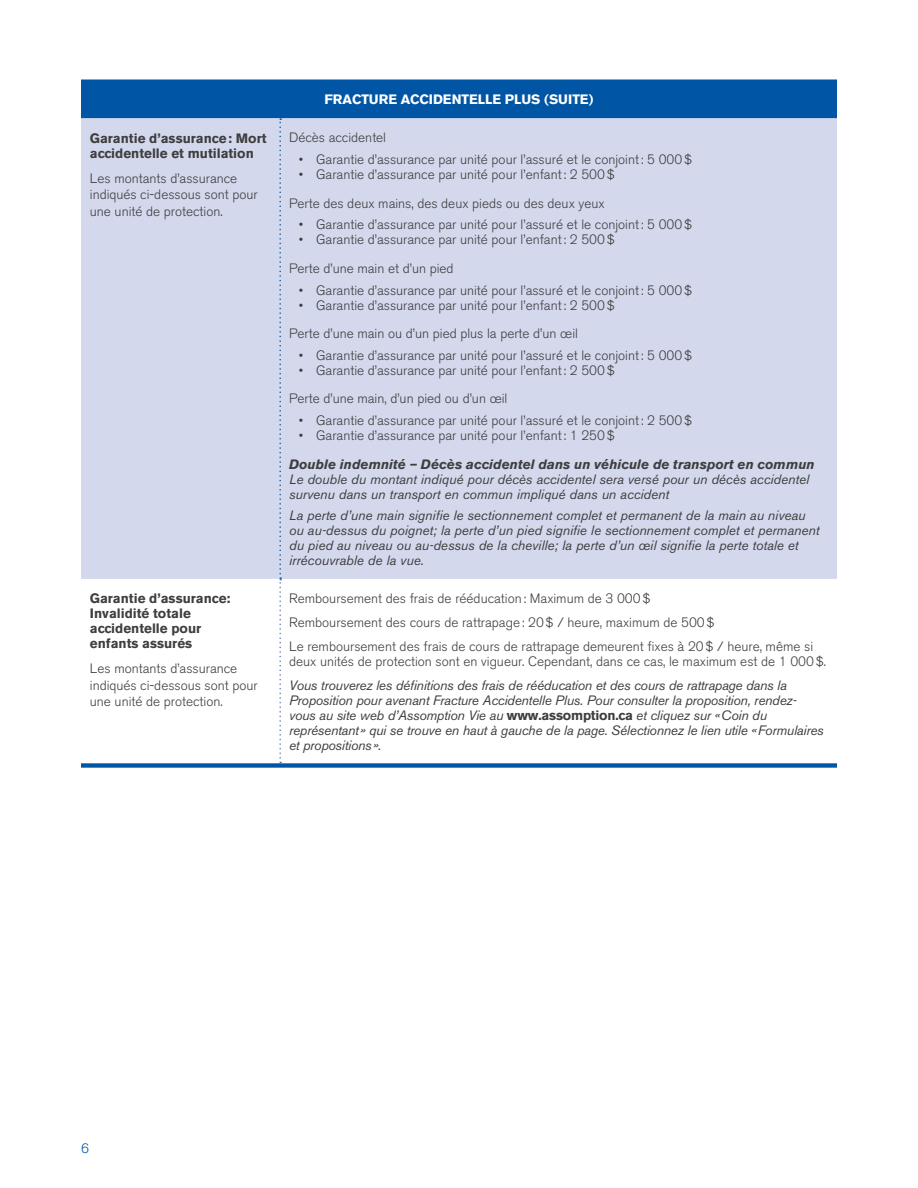
<style>
.page{position:relative;width:918px;height:1188px;background:#fff}
.page>*{position:absolute;margin:0;border:0;box-sizing:border-box;transform-origin:0 0}
.t1{font:300 13.5px/16.5px "Akzidenz Grotesk BE";color:#3e3e3f}
.t2{font:italic 13.5px/15px "Akzidenz Grotesk BE";color:#3e3e3f}
.t3{font:700 13.5px/15px "Akzidenz Grotesk BE";color:#3e3e3f}
.t4{font:italic 700 13.5px "Akzidenz Grotesk BE";color:#3e3e3f}
.t5{font:700 13.5px "Akzidenz Grotesk BE";color:#fff}
.t6{font:300 13.5px "Akzidenz Grotesk BE";color:#0155a5}
.s1{font-weight:700;font-style:normal}
</style>
<div class="page">
<div style="left:81px;top:80px;width:756px;height:688px;background:#0155a5"></div>
<div style="left:81px;top:118px;width:756px;height:461px;background:#d3d8ec"></div>
<svg style="left:81px;top:579px;width:756px;height:184px"></svg>
<svg style="left:279px;top:118px;width:2px;height:645px"></svg>
<p class="t3" style="left:90px;top:130px;width:178px">Garantie d’assurance: Mort accidentelle et mutilation</p>
<p class="t1" style="left:90px;top:170px;width:169px">Les montants d’assurance indiqués ci-dessous sont pour une unité de protection.</p>
<p class="t3" style="left:90px;top:591px;width:142px">Garantie d’assurance:<br>Invalidité totale accidentelle pour enfants assurés</p>
<p class="t1" style="left:90px;top:661px;width:169px">Les montants d’assurance indiqués ci-dessous sont pour une unité de protection.</p>
<p class="t5" style="left:325px;top:91px;width:270px">FRACTURE ACCIDENTELLE PLUS (SUITE)</p>
<p class="t1" style="left:289px;top:130px;width:99px">Décès accidentel</p>
<p class="t1" style="left:299px;top:152px;width:395px">• Garantie d’assurance par unité pour l’assuré et le conjoint: 5 000$</p>
<p class="t1" style="left:289px;top:161px;width:327px;line-height:28.5px;text-indent:10px">• Garantie d’assurance par unité pour l’enfant: 2 500$<br>Perte des deux mains, des deux pieds ou des deux yeux</p>
<p class="t1" style="left:299px;top:217px;width:395px">• Garantie d’assurance par unité pour l’assuré et le conjoint: 5 000$</p>
<p class="t1" style="left:289px;top:226px;width:327px;line-height:28.5px;text-indent:10px">• Garantie d’assurance par unité pour l’enfant: 2 500$<br>Perte d’une main et d’un pied</p>
<p class="t1" style="left:299px;top:282px;width:395px">• Garantie d’assurance par unité pour l’assuré et le conjoint: 5 000$</p>
<p class="t1" style="left:289px;top:291px;width:327px;line-height:28.5px;text-indent:10px">• Garantie d’assurance par unité pour l’enfant: 2 500$<br>Perte d’une main ou d’un pied plus la perte d’un œil</p>
<p class="t1" style="left:299px;top:347px;width:395px">• Garantie d’assurance par unité pour l’assuré et le conjoint: 5 000$</p>
<p class="t1" style="left:289px;top:356px;width:327px;line-height:28.5px;text-indent:10px">• Garantie d’assurance par unité pour l’enfant: 2 500$<br>Perte d’une main, d’un pied ou d’un œil</p>
<p class="t1" style="left:299px;top:412px;width:395px">• Garantie d’assurance par unité pour l’assuré et le conjoint: 2 500$</p>
<p class="t1" style="left:299px;top:427px;width:318px">• Garantie d’assurance par unité pour l’enfant: 1 250$</p>
<p class="t4" style="left:289px;top:456px;width:527px">Double indemnité – Décès accidentel dans un véhicule de transport en commun</p>
<p class="t2" style="left:289px;top:471px;width:522px">Le double du montant indiqué pour décès accidentel sera versé pour un décès accidentel survenu dans un transport en commun impliqué dans un accident</p>
<p class="t2" style="left:289px;top:508px;width:532px">La perte d’une main signifie le sectionnement complet et permanent de la main au niveau ou au-dessus du poignet; la perte d’un pied signifie le sectionnement complet et permanent du pied au niveau ou au-dessus de la cheville; la perte d’un œil signifie la perte totale et irrécouvrable de la vue.</p>
<p class="t1" style="left:289px;top:587px;width:526px;line-height:23.9px">Remboursement des frais de rééducation: Maximum de 3 000$<br>Remboursement des cours de rattrapage: 20$ / heure, maximum de 500$<br>Le remboursement des frais de cours de rattrapage demeurent fixes à 20$ / heure, même si</p>
<p class="t1" style="left:289px;top:653px;width:537px">deux unités de protection sont en vigueur. Cependant, dans ce cas, le maximum est de 1 000$.</p>
<p class="t2" style="left:289px;top:677px;width:536px">Vous trouverez les définitions des frais de rééducation et des cours de rattrapage dans la Proposition pour avenant Fracture Accidentelle Plus. Pour consulter la proposition, rendez&shy;vous au site web d’Assomption Vie au <span class="s1">www.assomption.ca</span> et cliquez sur «Coin du représentant» qui se trouve en haut à gauche de la page. Sélectionnez le lien utile «Formulaires et propositions».</p>
<p class="t6" style="left:81px;top:1141px;width:9px">6</p>
</div>
